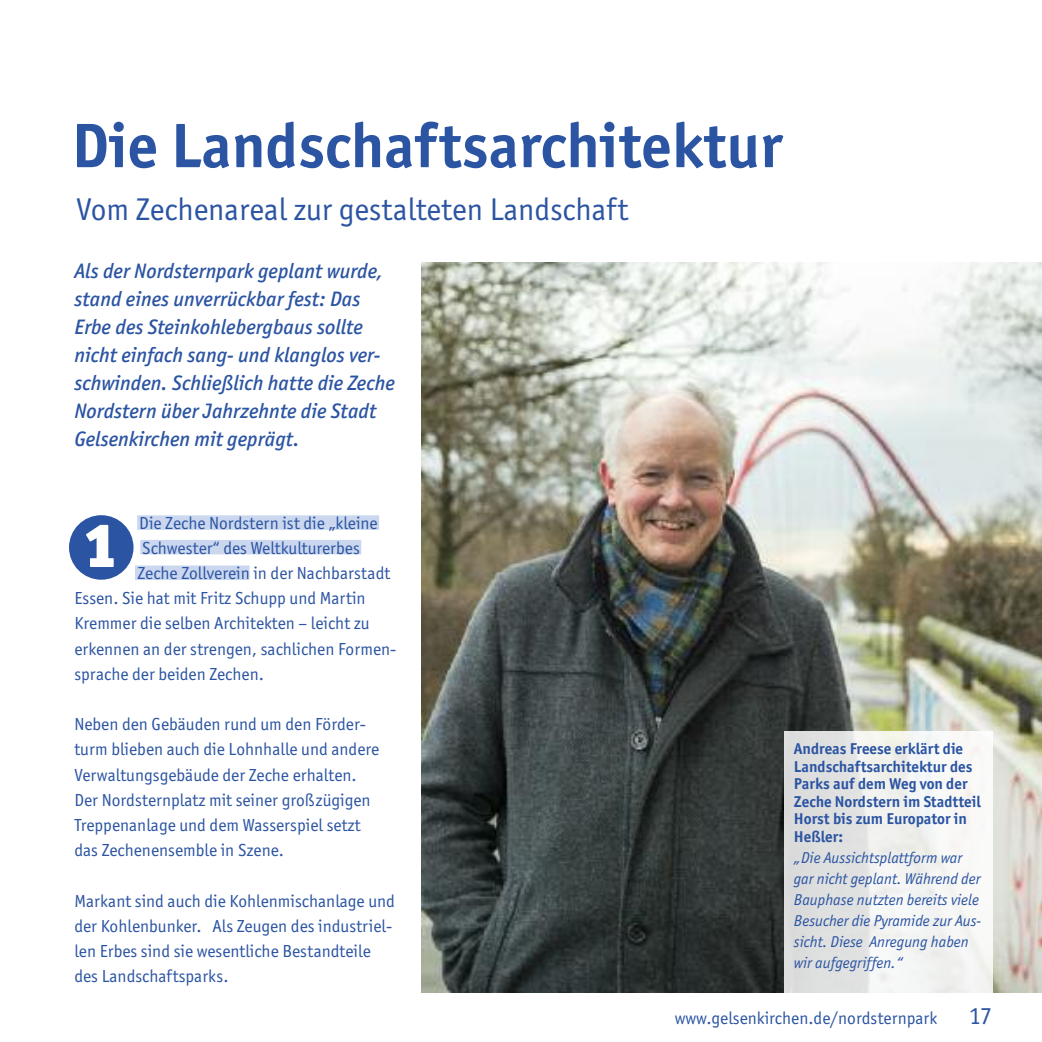
<style>
.page{position:relative;width:1042px;height:1042px;background:#fff}
.page>*{position:absolute;margin:0;border:0;box-sizing:border-box;transform-origin:0 0}
.t1{font:700 63px "Officina Sans ITC Std";color:#2b54a2}
.t2{font:31.5px "Officina Sans ITC Std";color:#2b54a2}
.t3{font:24.5px "Officina Sans ITC Std";color:#2b54a2}
.t4{font:italic 500 21px/28px "Officina Sans ITC Std";color:#2b54a2}
.t5{font:17.5px/25.2px "Officina Sans ITC Std";color:#2b54a2}
.t6{font:italic 15.75px/21px "Officina Sans ITC Std";color:#2b54a2}
.t7{font:700 15.75px/17.5px "Officina Sans ITC Std";color:#2b54a2}
</style>
<div class="page">
<img style="left:422px;top:263px;width:620px;height:729px">
<div style="left:137px;top:515px;width:242px;height:15px;background:#cad7ee"></div>
<div style="left:135px;top:565px;width:114px;height:15px;background:#cad7ee"></div>
<div style="left:140px;top:540px;width:221px;height:14px;background:#cad7ee"></div>
<div style="left:69px;top:515px;width:64px;height:65px;background:#2b54a2;border-radius:50%"></div>
<svg style="left:86px;top:525px;width:28px;height:42px"></svg>
<div style="left:784px;top:731px;width:208px;height:311px;background:#fff;opacity:.85"></div>
<h1 class="t1" style="left:72px;top:124px;width:712px">Die Landschaftsarchitektur</h1>
<h2 class="t2" style="left:77px;top:198px;width:553px">Vom Zechenareal zur gestalteten Landschaft</h2>
<p class="t4" style="left:74px;top:259px;width:322px">Als der Nordsternpark geplant wurde, stand eines unverrückbar fest: Das Erbe des Steinkohlebergbaus sollte nicht einfach sang- und klanglos ver&shy;schwinden. Schließlich hatte die Zeche Nordstern über Jahrzehnte die Stadt Gelsenkirchen mit geprägt.</p>
<p class="t5" style="left:139px;top:512px;width:240px">Die Zeche Nordstern ist die „kleine</p>
<p class="t5" style="left:142px;top:537px;width:219px">Schwester“ des Weltkulturerbes</p>
<p class="t5" style="left:137px;top:562px;width:254px">Zeche Zollverein in der Nachbarstadt</p>
<p class="t5" style="left:74px;top:587px;width:293px">Essen. Sie hat mit Fritz Schupp und Martin</p>
<p class="t5" style="left:74px;top:612px;width:297px">Kremmer die selben Architekten – leicht zu</p>
<p class="t5" style="left:74px;top:638px;width:323px">erkennen an der strengen, sachlichen Formen-</p>
<p class="t5" style="left:74px;top:663px;width:191px">sprache der beiden Zechen.</p>
<p class="t5" style="left:74px;top:713px;width:306px">Neben den Gebäuden rund um den Förder&shy;turm blieben auch die Lohnhalle und andere Verwaltungsgebäude der Zeche erhalten.<br>Der Nordsternplatz mit seiner großzügigen Treppenanlage und dem Wasserspiel setzt das Zechenensemble in Szene.</p>
<p class="t5" style="left:74px;top:890px;width:322px">Markant sind auch die Kohlenmischanlage und der Kohlenbunker. Als Zeugen des industriel&shy;len Erbes sind sie wesentliche Bestandteile des Landschaftsparks.</p>
<p class="t7" style="left:794px;top:741px;width:188px">Andreas Freese erklärt die<br>Landschaftsarchitektur des<br>Parks auf dem Weg von der<br>Zeche Nordstern im Stadtteil<br>Horst bis zum Europator in<br>Heßler:</p>
<p class="t6" style="left:794px;top:848px;width:189px">„Die Aussichtsplattform war gar nicht geplant. Während der<br>Bauphase nutzten bereits viele<br>Besucher die Pyramide zur Aus&shy;sicht. Diese Anregung haben wir aufgegriffen.“</p>
<p class="t5" style="left:675px;top:1007px;width:264px">www.gelsenkirchen.de/nordsternpark</p>
<h3 class="t3" style="left:969px;top:1007px;width:25px">17</h3>
</div>
